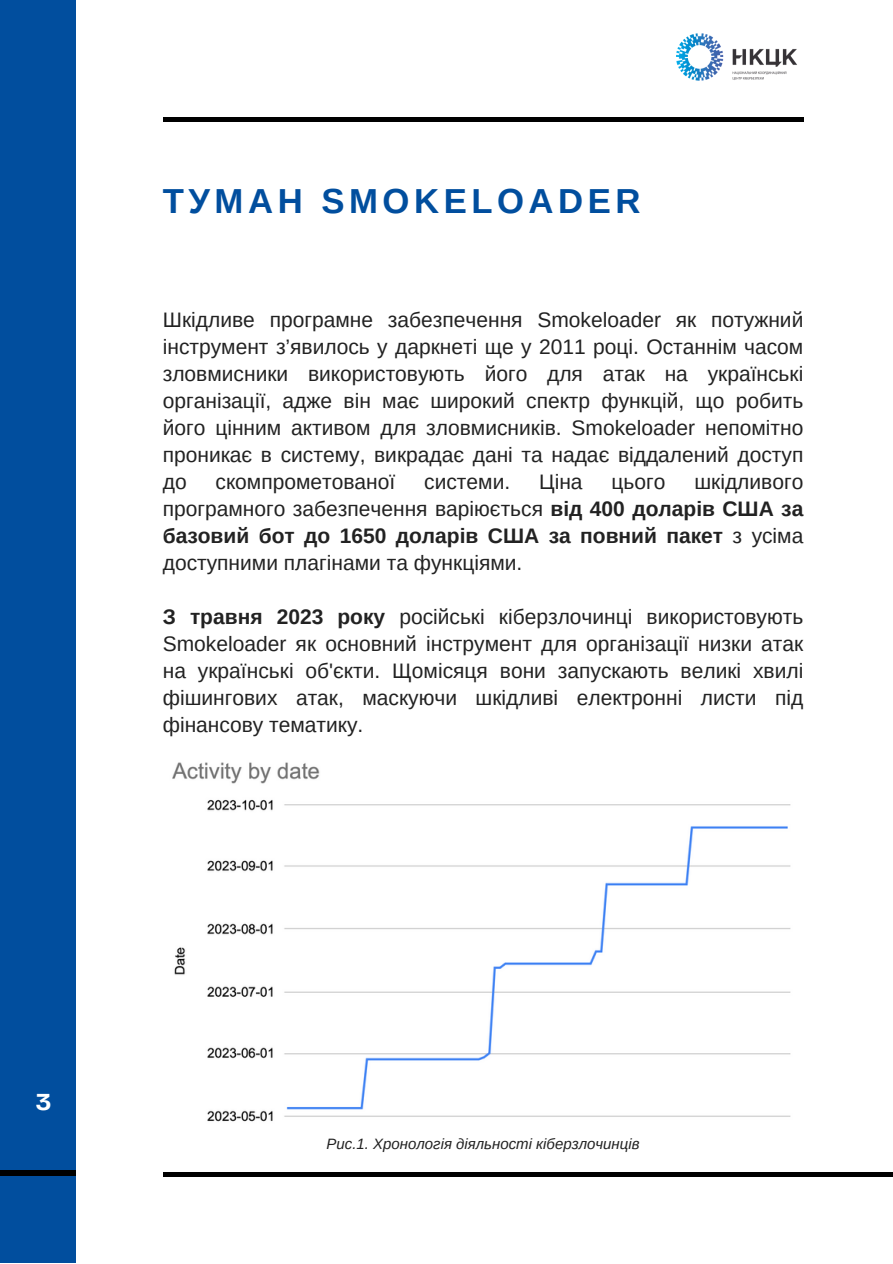
<style>
.page{position:relative;width:893px;height:1264px;background:#fff}
.page>*{position:absolute;margin:0;border:0;box-sizing:border-box;transform-origin:0 0}
.t1{font:700 34.65px "Arimo";letter-spacing:.13em;color:#014e9e}
.t2{font:700 24.15px "Telegraf";color:#fff}
.t3{font:21px/27px "Arimo";color:#222;text-align:justify}
.t4{font:italic 15px "Arimo";color:#222}
.s1{font-weight:700}
</style>
<div class="page">
<hr style="left:163px;top:117px;width:640px;height:4px;background:#000">
<hr style="left:163px;top:1172px;width:729px;height:4px;background:#000">
<div style="left:0;top:0;width:76px;height:1262px;background:#014e9e"></div>
<div style="left:0;top:1170px;width:76px;height:5px;background:#000"></div>
<img style="left:676px;top:33px;width:121px;height:48px">
<img style="left:172px;top:762px;width:619px;height:360px">
<p class="t1" style="left:163px;top:182px;width:479px">ТУМАН SMOKELOADER</p>
<p class="t3" style="left:163px;top:306px;width:642px">Шкідливе програмне забезпечення Smokeloader як потужний інструмент з’явилось у даркнеті ще у 2011 році. Останнім часом зловмисники використовують його для атак на українські організації, адже він має широкий спектр функцій, що робить його цінним активом для зловмисників. Smokeloader непомітно проникає в систему, викрадає дані та надає віддалений доступ до</p>
<p class="t3" style="left:163px;top:468px;width:642px;text-indent:531px">шкідливого програмного забезпечення варіюється <span class="s1">від 400 доларів США за базовий бот до 1650 доларів США за повний пакет</span> з усіма доступними плагінами та функціями.</p>
<p class="t3" style="left:163px;top:603px;width:642px"><span class="s1">З травня 2023 року</span> російські кіберзлочинці використовують Smokeloader як основний інструмент для організації низки атак на українські об'єкти. Щомісяця вони запускають великі хвилі фішингових атак, маскуючи шкідливі електронні листи під фінансову тематику.</p>
<p class="t3" style="left:215px;top:468px;width:181px">скомпрометованої</p>
<p class="t3" style="left:424px;top:468px;width:87px">системи.</p>
<p class="t3" style="left:539px;top:468px;width:45px">Ціна</p>
<p class="t3" style="left:611px;top:468px;width:55px">цього</p>
<p class="t2" style="left:36px;top:1091px;width:18px">3</p>
<p class="t4" style="left:326px;top:1135px;width:314px">Рис.1. Хронологія діяльності кіберзлочинців</p>
</div>
